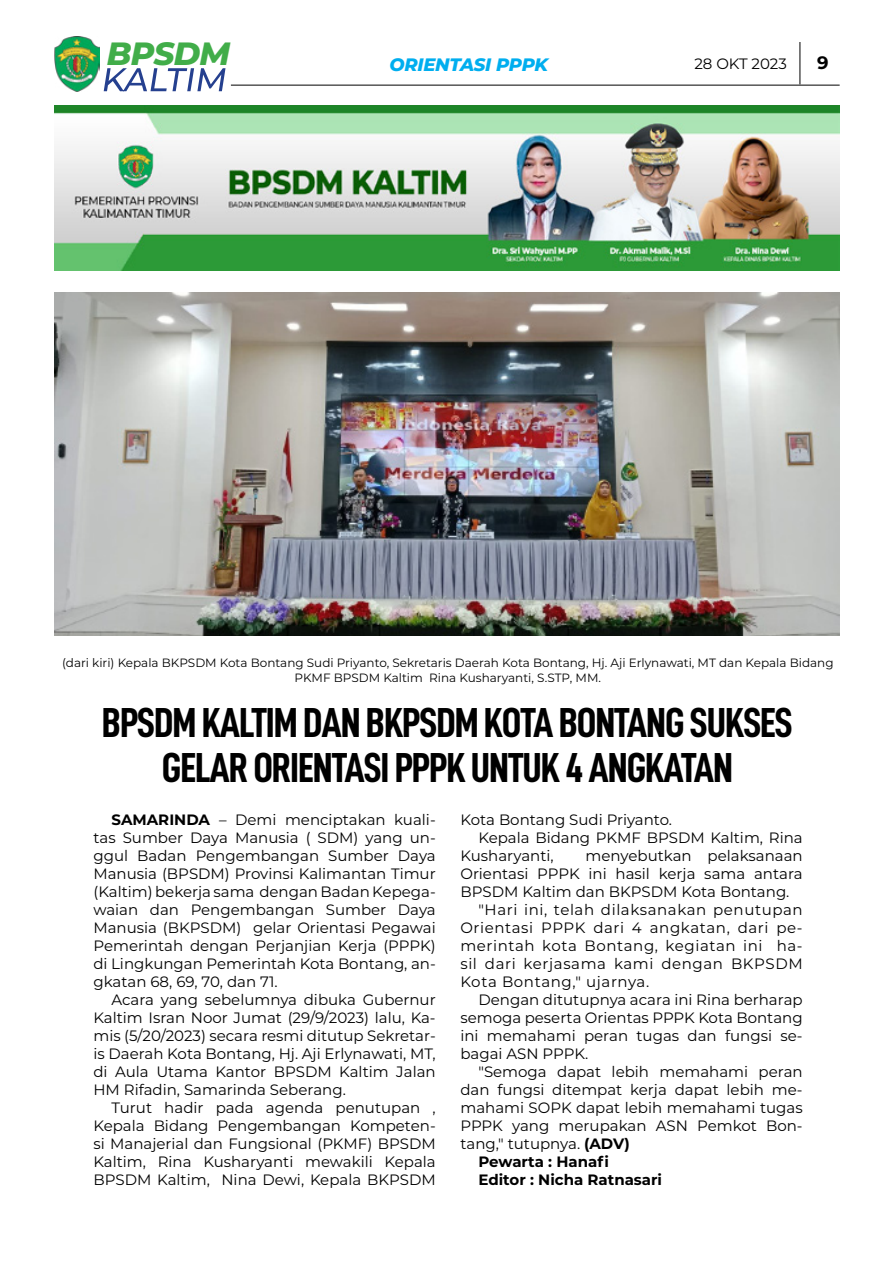
<style>
.page{position:relative;width:893px;height:1263px;background:#fff}
.page>*{position:absolute;margin:0;border:0;box-sizing:border-box;transform-origin:0 0}
.t1{font:42px/45px "D DIN Condensed Bold";letter-spacing:-.025em;color:#000;text-align:center}
.t2{font:italic 800 32.1px "Montserrat";letter-spacing:-.025em;color:#41ad49}
.t3{font:italic 800 18px "Montserrat";letter-spacing:-.015em;color:#00aeef}
.t4{font:700 18px "Montserrat";color:#000}
.t5{font:15px/18px "Montserrat";color:#000;text-align:justify}
.t6{font:15px "Montserrat";letter-spacing:.04em;color:#000}
.t7{font:700 15px "Montserrat";color:#000}
.t8{font:12px/14.4px "Montserrat";color:#000;text-align:center}
.s1{font-weight:700}
</style>
<div class="page">
<hr style="left:231px;top:85px;width:609px;height:1px;background:#000">
<hr style="left:799px;top:42px;width:1px;height:42px;background:#000">
<img style="left:54px;top:36px;width:45px;height:55px">
<img style="left:55px;top:106px;width:785px;height:165px">
<svg style="left:104px;top:68px;width:122px;height:23px"></svg>
<img style="left:55px;top:293px;width:785px;height:342px">
<h2 class="t2" style="left:107px;top:30px;width:125px">BPSDM</h2>
<p class="t3" style="left:390px;top:52px;width:160px">ORIENTASI PPPK</p>
<p class="t5" style="left:694px;top:54px;width:94px">28 OKT 2023</p>
<p class="t4" style="left:817px;top:50px;width:13px">9</p>
<p class="t8" style="left:62px;top:655px;width:773px">(dari kiri) Kepala BKPSDM Kota Bontang Sudi Priyanto, Sekretaris Daerah Kota Bontang, Hj. Aji Erlynawati, MT dan Kepala Bidang<br>PKMF BPSDM Kaltim Rina Kusharyanti, S.STP, MM.</p>
<h1 class="t1" style="left:102px;top:699px;width:690px">BPSDM KALTIM DAN BKPSDM KOTA BONTANG SUKSES<br>GELAR ORIENTASI PPPK UNTUK 4 ANGKATAN</h1>
<p class="t5" style="left:93px;top:810px;width:344px;text-indent:18px"><span class="s1">SAMARINDA</span> – Demi menciptakan kuali&shy;tas Sumber Daya Manusia ( SDM) yang un&shy;ggul Badan Pengembangan Sumber Daya Manusia (BPSDM) Provinsi Kalimantan Timur (Kaltim) bekerja sama dengan Badan Kepega&shy;waian dan Pengembangan Sumber Daya Manusia (BKPSDM) gelar Orientasi Pegawai Pemerintah dengan Perjanjian Kerja (PPPK) di Lingkungan Pemerintah Kota Bontang, an&shy;gkatan 68, 69, 70, dan 71.</p>
<p class="t5" style="left:93px;top:990px;width:344px;text-indent:18px">Acara yang sebelumnya dibuka Gubernur Kaltim Isran Noor Jumat (29/9/2023) lalu, Ka&shy;mis (5/20/2023) secara resmi ditutup Sekretar&shy;is Daerah Kota Bontang, Hj. Aji Erlynawati, MT, di Aula Utama Kantor BPSDM Kaltim Jalan HM Rifadin, Samarinda Seberang.</p>
<p class="t5" style="left:93px;top:1098px;width:344px;text-indent:18px">Turut hadir pada agenda penutupan , Kepala Bidang Pengembangan Kompeten&shy;si Manajerial dan Fungsional (PKMF) BPSDM Kaltim, Rina Kusharyanti mewakili Kepala BPSDM Kaltim, Nina Dewi, Kepala BKPSDM</p>
<p class="t5" style="left:460px;top:810px;width:213px">Kota Bontang Sudi Priyanto.</p>
<p class="t5" style="left:478px;top:828px;width:326px">Kepala Bidang PKMF BPSDM Kaltim, Rina</p>
<p class="t5" style="left:460px;top:846px;width:95px">Kusharyanti,</p>
<p class="t5" style="left:585px;top:846px;width:219px">menyebutkan pelaksanaan</p>
<p class="t5" style="left:460px;top:864px;width:344px">Orientasi PPPK ini hasil kerja sama antara</p>
<p class="t5" style="left:460px;top:882px;width:331px">BPSDM Kaltim dan BKPSDM Kota Bontang.</p>
<p class="t6" style="left:478px;top:899px;width:326px">"Hari ini, telah dilaksanakan penutupan</p>
<p class="t6" style="left:460px;top:917px;width:344px">Orientasi PPPK dari 4 angkatan, dari pe-</p>
<p class="t6" style="left:460px;top:935px;width:344px">merintah kota Bontang, kegiatan ini ha-</p>
<p class="t6" style="left:460px;top:953px;width:344px">sil dari kerjasama kami dengan BKPSDM</p>
<p class="t6" style="left:460px;top:971px;width:190px">Kota Bontang," ujarnya.</p>
<p class="t5" style="left:478px;top:990px;width:326px">Dengan ditutupnya acara ini Rina berharap</p>
<p class="t5" style="left:460px;top:1008px;width:344px">semoga peserta Orientas PPPK Kota Bontang</p>
<p class="t5" style="left:460px;top:1026px;width:344px">ini memahami peran tugas dan fungsi se-</p>
<p class="t5" style="left:460px;top:1044px;width:129px">bagai ASN PPPK.</p>
<p class="t5" style="left:478px;top:1062px;width:326px">"Semoga dapat lebih memahami peran</p>
<p class="t5" style="left:460px;top:1080px;width:344px">dan fungsi ditempat kerja dapat lebih me-</p>
<p class="t5" style="left:460px;top:1098px;width:344px">mahami SOPK dapat lebih memahami tugas</p>
<p class="t5" style="left:460px;top:1116px;width:344px">PPPK yang merupakan ASN Pemkot Bon-</p>
<p class="t5" style="left:460px;top:1134px;width:171px">tang," tutupnya. <span class="s1">(ADV)</span></p>
<p class="t7" style="left:478px;top:1151px;width:132px">Pewarta : Hanafi</p>
<p class="t7" style="left:478px;top:1169px;width:185px">Editor : Nicha Ratnasari</p>
</div>
